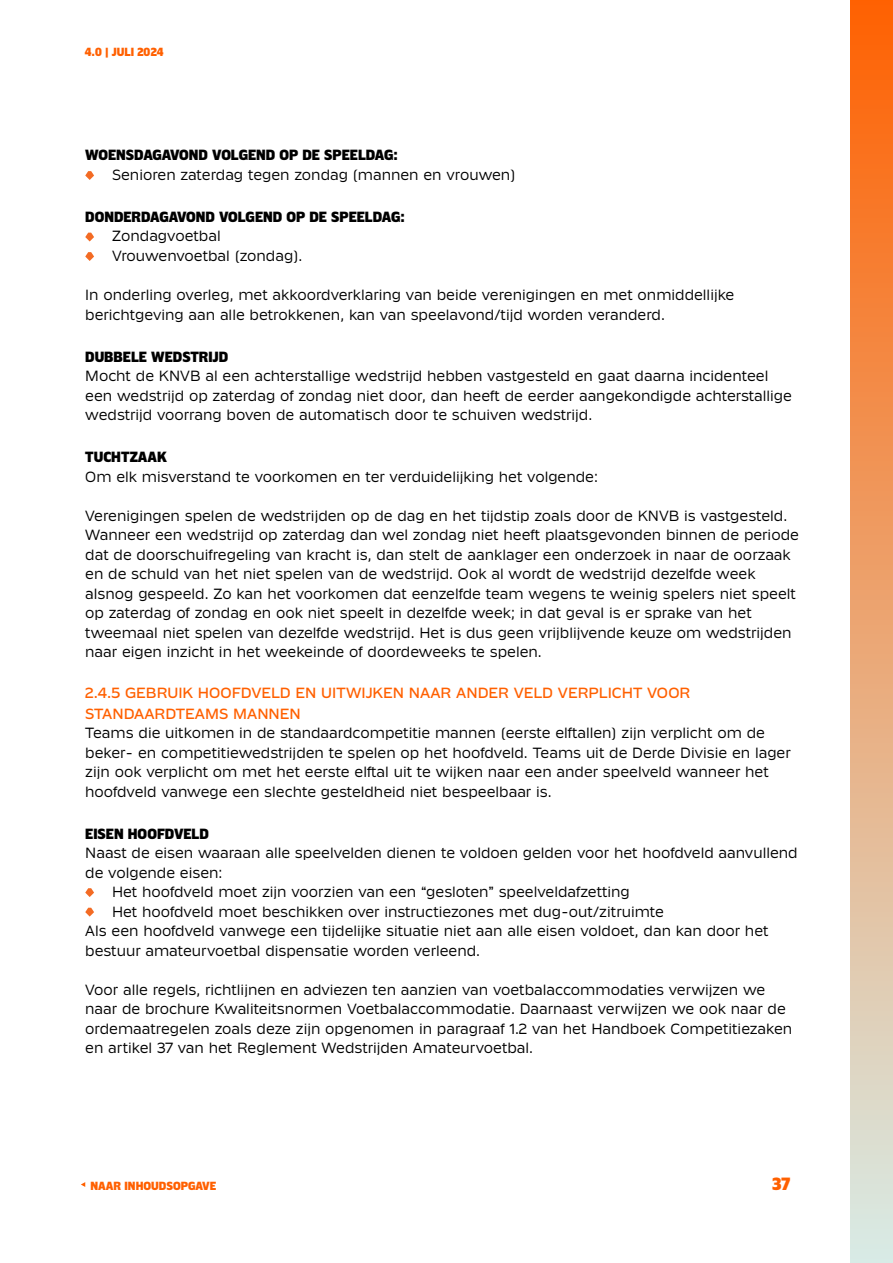
<style>
.page{position:relative;width:893px;height:1263px;background:#fff}
.page>*{position:absolute;margin:0;border:0;box-sizing:border-box;transform-origin:0 0}
.t1{font:700 18px "Klub KNVB072024";color:#ff6000}
.t2{font:15px/19.5px "Klub KNVB092024";color:#000}
.t3{font:700 15px "Klub KNVB072024";color:#000}
.t4{font:500 15px/21px "Klub KNVB092024";color:#ff6000}
.t5{font:700 12px "Klub KNVB072024";color:#ff6000}
</style>
<div class="page">
<svg style="left:81px;top:1182px;width:4px;height:5px"></svg>
<div style="left:850px;top:0;width:43px;height:1263px;background:linear-gradient(to bottom,#ff6101,#d8ebe6)"></div>
<svg style="left:85px;top:171px;width:9px;height:9px"></svg>
<svg style="left:85px;top:233px;width:9px;height:8px"></svg>
<svg style="left:85px;top:252px;width:9px;height:9px"></svg>
<svg style="left:85px;top:888px;width:9px;height:9px"></svg>
<svg style="left:85px;top:908px;width:9px;height:8px"></svg>
<p class="t5" style="left:85px;top:45px;width:80px">4.0 | JULI 2024</p>
<p class="t3" style="left:85px;top:147px;width:314px">WOENSDAGAVOND VOLGEND OP DE SPEELDAG:</p>
<p class="t2" style="left:112px;top:165px;width:405px">Senioren zaterdag tegen zondag (mannen en vrouwen)</p>
<p class="t3" style="left:85px;top:208px;width:321px">DONDERDAGAVOND VOLGEND OP DE SPEELDAG:</p>
<p class="t2" style="left:112px;top:226px;width:192px">Zondagvoetbal<br>Vrouwenvoetbal (zondag).</p>
<p class="t2" style="left:85px;top:285px;width:651px">In onderling overleg, met akkoordverklaring van beide verenigingen en met onmiddellijke berichtgeving aan alle betrokkenen, kan van speelavond/tijd worden veranderd.</p>
<p class="t3" style="left:85px;top:348px;width:144px">DUBBELE WEDSTRIJD</p>
<p class="t2" style="left:85px;top:366px;width:708px">Mocht de KNVB al een achterstallige wedstrijd hebben vastgesteld en gaat daarna incidenteel een wedstrijd op zaterdag of zondag niet door, dan heeft de eerder aangekondigde achterstallige wedstrijd voorrang boven de automatisch door te schuiven wedstrijd.</p>
<p class="t3" style="left:85px;top:448px;width:83px">TUCHTZAAK</p>
<p class="t2" style="left:85px;top:466px;width:514px">Om elk misverstand te voorkomen en ter verduidelijking het volgende:</p>
<p class="t2" style="left:85px;top:505px;width:715px">Verenigingen spelen de wedstrijden op de dag en het tijdstip zoals door de KNVB is vastgesteld.<br>Wanneer een wedstrijd op zaterdag dan wel zondag niet heeft plaatsgevonden binnen de periode dat de doorschuifregeling van kracht is, dan stelt de aanklager een onderzoek in naar de oorzaak en de schuld van het niet spelen van de wedstrijd. Ook al wordt de wedstrijd dezelfde week alsnog gespeeld. Zo kan het voorkomen dat eenzelfde team wegens te weinig spelers niet speelt op zaterdag of zondag en ook niet speelt in dezelfde week; in dat geval is er sprake van het tweemaal niet spelen van dezelfde wedstrijd. Het is dus geen vrijblijvende keuze om wedstrijden naar eigen inzicht in het weekeinde of doordeweeks te spelen.</p>
<p class="t4" style="left:85px;top:682px;width:607px">2.4.5 GEBRUIK HOOFDVELD EN UITWIJKEN NAAR ANDER VELD VERPLICHT VOOR<br>STANDAARDTEAMS MANNEN</p>
<p class="t2" style="left:85px;top:723px;width:707px">Teams die uitkomen in de standaardcompetitie mannen (eerste elftallen) zijn verplicht om de beker- en competitiewedstrijden te spelen op het hoofdveld. Teams uit de Derde Divisie en lager zijn ook verplicht om met het eerste elftal uit te wijken naar een ander speelveld wanneer het hoofdveld vanwege een slechte gesteldheid niet bespeelbaar is.</p>
<p class="t3" style="left:85px;top:825px;width:125px">EISEN HOOFDVELD</p>
<p class="t2" style="left:85px;top:843px;width:714px">Naast de eisen waaraan alle speelvelden dienen te voldoen gelden voor het hoofdveld aanvullend</p>
<p class="t2" style="left:85px;top:862px;width:139px">de volgende eisen:</p>
<p class="t2" style="left:112px;top:882px;width:519px">Het hoofdveld moet zijn voorzien van een “gesloten” speelveldafzetting</p>
<p class="t2" style="left:112px;top:901px;width:553px">Het hoofdveld moet beschikken over instructiezones met dug-out/zitruimte</p>
<p class="t2" style="left:85px;top:921px;width:685px">Als een hoofdveld vanwege een tijdelijke situatie niet aan alle eisen voldoet, dan kan door het</p>
<p class="t2" style="left:85px;top:940px;width:396px">bestuur amateurvoetbal dispensatie worden verleend.</p>
<p class="t2" style="left:85px;top:979px;width:708px">Voor alle regels, richtlijnen en adviezen ten aanzien van voetbalaccommodaties verwijzen we naar de brochure Kwaliteitsnormen Voetbalaccommodatie. Daarnaast verwijzen we ook naar de ordemaatregelen zoals deze zijn opgenomen in paragraaf 1.2 van het Handboek Competitiezaken en artikel 37 van het Reglement Wedstrijden Amateurvoetbal.</p>
<p class="t5" style="left:91px;top:1179px;width:127px">NAAR INHOUDSOPGAVE</p>
<p class="t1" style="left:772px;top:1173px;width:20px">37</p>
</div>
